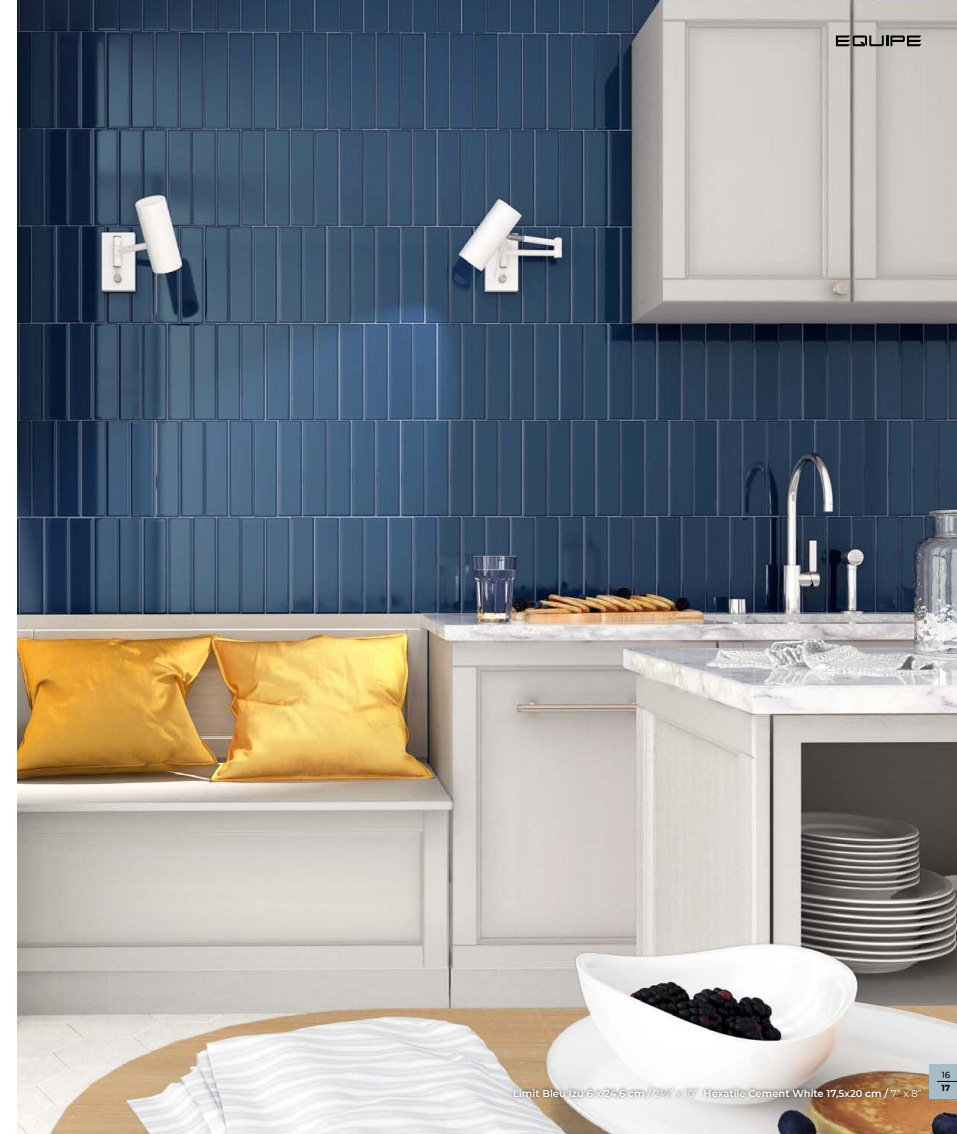
<style>
.page{position:relative;width:957px;height:1134px;background:#fff}
.page>*{position:absolute;margin:0;border:0;box-sizing:border-box;transform-origin:0 0}
.t1{font:600 10px "Montserrat";color:#fff}
.t2{font:700 8.75px "Montserrat";color:#000}
.t3{font:500 8.75px "Montserrat";color:#000}
.s1{font-weight:400}
</style>
<div class="page">
<img style="left:18px;top:0;width:939px;height:1134px">
<div style="left:510px;top:1084px;width:414px;height:17px;background:#000;opacity:.77"></div>
<div style="left:929px;top:1064px;width:28px;height:34px;background:#a8bcc7"></div>
<svg style="left:937px;top:1081px;width:20px;height:1px"></svg>
<svg style="left:836px;top:35px;width:85px;height:11px"></svg>
<p class="t3" style="left:941px;top:1070px;width:10px">16</p>
<p class="t1" style="left:513px;top:1088px;width:410px">Limit Bleu Izu 6 x 24,6 cm / <span class="s1">21/2” x 10”</span> Hexatile Cement White 17,5x20 cm / <span class="s1">7” x 8”</span></p>
<p class="t2" style="left:941px;top:1083px;width:10px">17</p>
</div>
